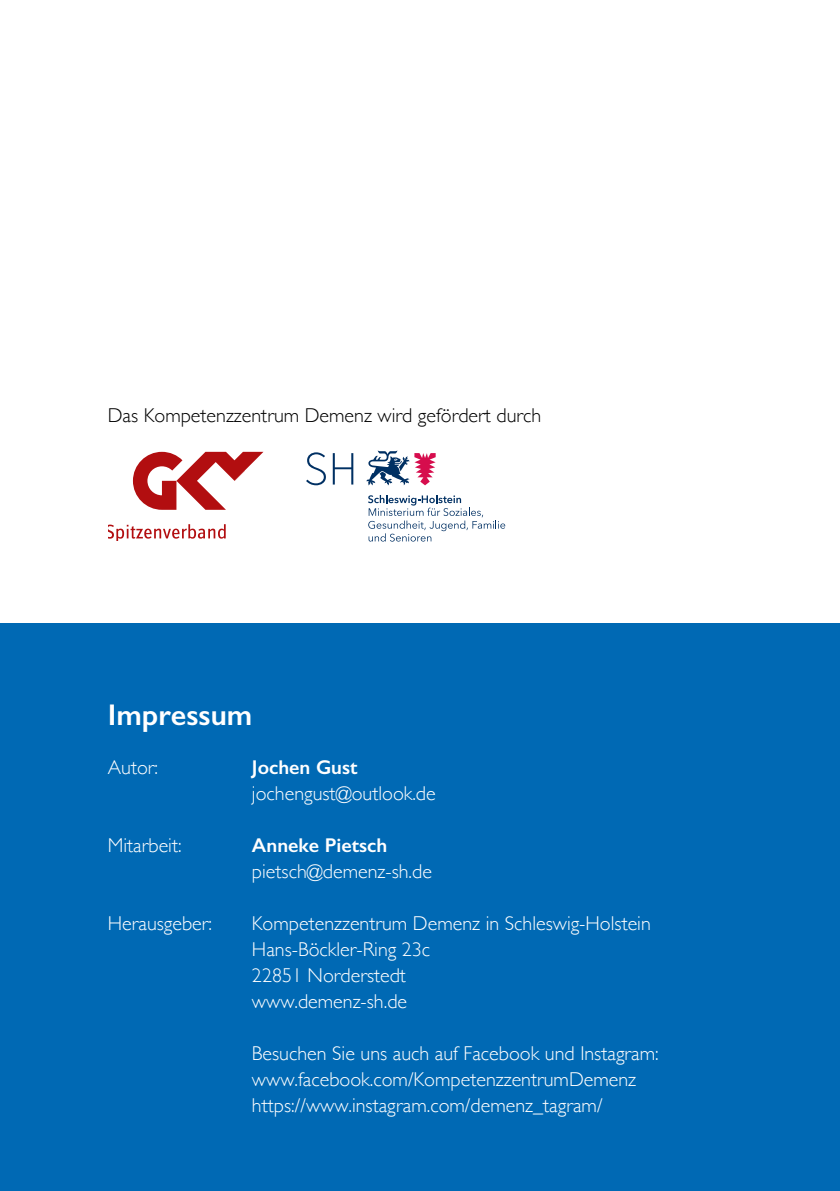
<style>
.page{position:relative;width:840px;height:1191px;background:#fff}
.page>*{position:absolute;margin:0;border:0;box-sizing:border-box;transform-origin:0 0}
.t1{font:600 30px "Gill Sans";color:#fff}
.t2{font:300 20px/26px "Gill Sans";color:#fff}
.t3{font:300 20px "Gill Sans";color:#000}
.t4{font:600 20px "Gill Sans";color:#fff}
</style>
<div class="page">
<div style="left:0;top:624px;width:839px;height:567px;background:#0069b4"></div>
<svg style="left:108px;top:452px;width:155px;height:88px"></svg>
<svg style="left:306px;top:452px;width:20px;height:33px"></svg>
<svg style="left:332px;top:453px;width:21px;height:31px"></svg>
<svg style="left:366px;top:450px;width:69px;height:35px"></svg>
<svg style="left:368px;top:495px;width:137px;height:46px"></svg>
<p class="t3" style="left:108px;top:399px;width:435px">Das Kompetenzzentrum Demenz wird gefördert durch</p>
<h1 class="t1" style="left:108px;top:696px;width:146px">Impressum</h1>
<p class="t2" style="left:108px;top:753px;width:52px">Autor:</p>
<p class="t4" style="left:252px;top:755px;width:107px">Jochen Gust</p>
<p class="t2" style="left:252px;top:779px;width:185px">jochengust@outlook.de</p>
<p class="t2" style="left:108px;top:831px;width:75px">Mitarbeit:</p>
<p class="t4" style="left:252px;top:833px;width:137px">Anneke Pietsch</p>
<p class="t2" style="left:252px;top:857px;width:181px">pietsch@demenz-sh.de</p>
<p class="t2" style="left:108px;top:909px;width:106px">Herausgeber:</p>
<p class="t2" style="left:252px;top:909px;width:400px">Kompetenzzentrum Demenz in Schleswig-Holstein<br>Hans-Böckler-Ring 23c<br>22851 Norderstedt<br>www.demenz-sh.de</p>
<p class="t2" style="left:252px;top:1039px;width:408px">Besuchen Sie uns auch auf Facebook und Instagram: www.facebook.com/KompetenzzentrumDemenz https://www.instagram.com/demenz_tagram/</p>
</div>
